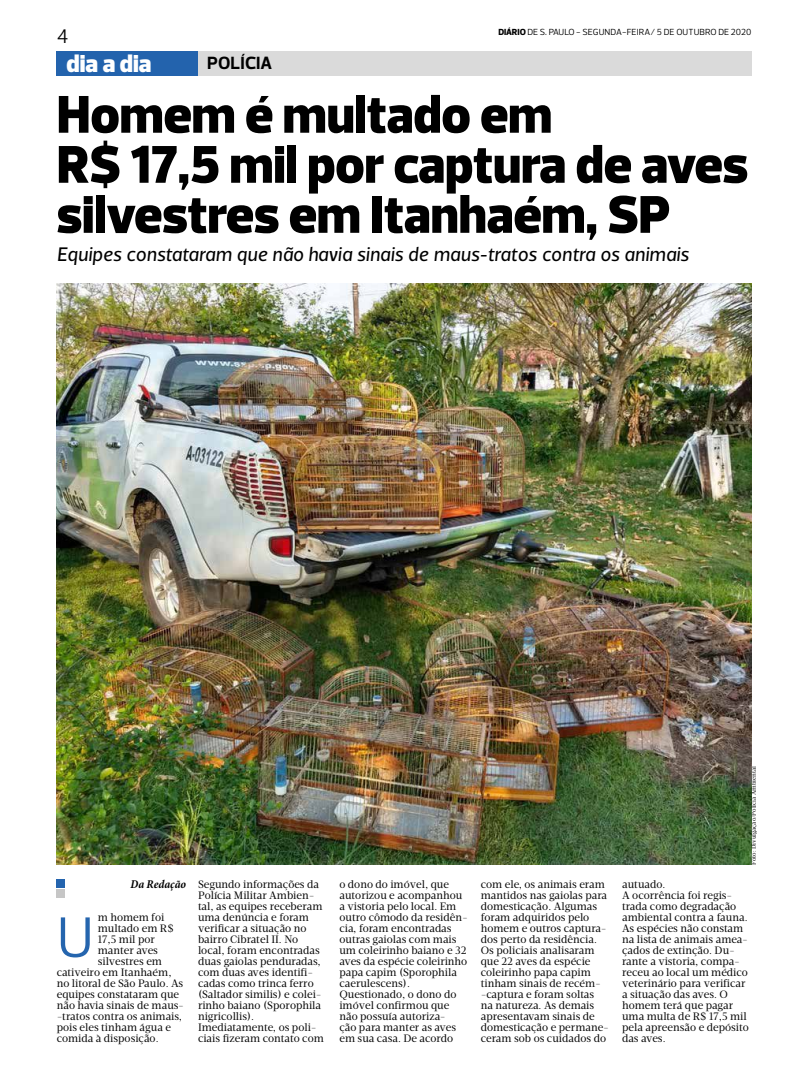
<style>
.page{position:relative;width:794px;height:1078px;background:#fff}
.page>*{position:absolute;margin:0;border:0;box-sizing:border-box;transform-origin:0 0}
.t1{font:58px "Prelo";color:#2565ae}
.t2{font:900 54px/50px "Prelo";color:#000}
.t3{font:900 25px "Prelo";color:#fff}
.t4{font:italic 20px "Velino Sans";color:#000}
.t5{font:20px "Prelo";color:#000}
.t6{font:700 18px "Prelo";color:#000}
.t7{font:italic 700 condensed 12px "Minion Pro";letter-spacing:-.005em;color:#000}
.t8{font:11px/11px "Velino Text";color:#000}
.t9{font:9px "Prelo";color:#000}
.t10{font:6px "Velino Text";color:#000}
.s1{font-weight:800}
</style>
<div class="page">
<div style="left:148px;top:51px;width:603px;height:24px;background:#dadada"></div>
<div style="left:57px;top:51px;width:141px;height:24px;background:#2363ad"></div>
<div style="left:57px;top:889px;width:8px;height:8px;background:#c6c6c6"></div>
<div style="left:57px;top:879px;width:8px;height:8px;background:#2464ae"></div>
<img style="left:57px;top:283px;width:694px;height:581px">
<h3 class="t5" style="left:57px;top:24px;width:13px">4</h3>
<p class="t9" style="left:498px;top:27px;width:254px"><span class="s1">DIÁRIO</span> DE S. PAULO - SEGUNDA-FEIRA/ 5 DE OUTUBRO DE 2020</p>
<h3 class="t6" style="left:207px;top:52px;width:67px">POLÍCIA</h3>
<h2 class="t2" style="left:57px;top:90px;width:693px">Homem é multado em<br>R$ 17,5 mil por captura de aves silvestres em Itanhaém, SP</h2>
<h3 class="t3" style="left:67px;top:48px;width:86px">dia a dia</h3>
<h3 class="t4" style="left:57px;top:242px;width:634px">Equipes constataram que não havia sinais de maus-tratos contra os animais</h3>
<p class="t10" style="left:750px;top:864px;width:100px;rotate:-90deg">Foto: Divulgação/Polícia Ambiental</p>
<p class="t7" style="left:130px;top:875px;width:57px">Da Redação</p>
<p class="t8" style="left:98px;top:911px;width:68px">m homem foi</p>
<p class="t8" style="left:98px;top:922px;width:77px">multado em R$</p>
<p class="t8" style="left:98px;top:933px;width:59px">17,5 mil por</p>
<p class="t8" style="left:98px;top:944px;width:62px">manter aves</p>
<p class="t8" style="left:98px;top:955px;width:66px">silvestres em</p>
<p class="t8" style="left:57px;top:966px;width:116px">cativeiro em Itanhaém,</p>
<p class="t8" style="left:57px;top:977px;width:128px">no litoral de São Paulo. As</p>
<p class="t8" style="left:57px;top:988px;width:124px">equipes constataram que</p>
<p class="t8" style="left:57px;top:999px;width:129px">não havia sinais de maus-</p>
<p class="t8" style="left:57px;top:1010px;width:127px">-tratos contra os animais,</p>
<p class="t8" style="left:57px;top:1021px;width:116px">pois eles tinham água e</p>
<p class="t8" style="left:57px;top:1032px;width:103px">comida à disposição.</p>
<h1 class="t1" style="left:57px;top:901px;width:39px">U</h1>
<p class="t8" style="left:198px;top:878px;width:127px">Segundo informações da<br>Polícia Militar Ambien&shy;tal, as equipes receberam uma denúncia e foram verificar a situação no bairro Cibratel II. No local, foram encontradas duas gaiolas penduradas, com duas aves identifi&shy;cadas como trinca ferro (Saltador similis) e colei&shy;rinho baiano (Sporophila nigricollis).<br>Imediatamente, os poli&shy;ciais fizeram contato com</p>
<p class="t8" style="left:339px;top:878px;width:130px">o dono do imóvel, que autorizou e acompanhou a vistoria pelo local. Em outro cômodo da residên&shy;cia, foram encontradas outras gaiolas com mais um coleirinho baiano e 32 aves da espécie coleirinho papa capim (Sporophila caerulescens).<br>Questionado, o dono do imóvel confirmou que não possuía autoriza-<br>ção para manter as aves em sua casa. De acordo</p>
<p class="t8" style="left:481px;top:878px;width:130px">com ele, os animais eram mantidos nas gaiolas para domesticação. Algumas foram adquiridos pelo homem e outros captura&shy;dos perto da residência.<br>Os policiais analisaram que 22 aves da espécie coleirinho papa capim tinham sinais de recém--captura e foram soltas na natureza. As demais apresentavam sinais de domesticação e permane&shy;ceram sob os cuidados do</p>
<p class="t8" style="left:622px;top:878px;width:128px">autuado.<br>A ocorrência foi regis&shy;trada como degradação ambiental contra a fauna.<br>As espécies não constam na lista de animais amea&shy;çados de extinção. Du&shy;rante a vistoria, compa&shy;receu ao local um médico veterinário para verificar a situação das aves. O homem terá que pagar uma multa de R$ 17,5 mil pela apreensão e depósito das aves.</p>
</div>
